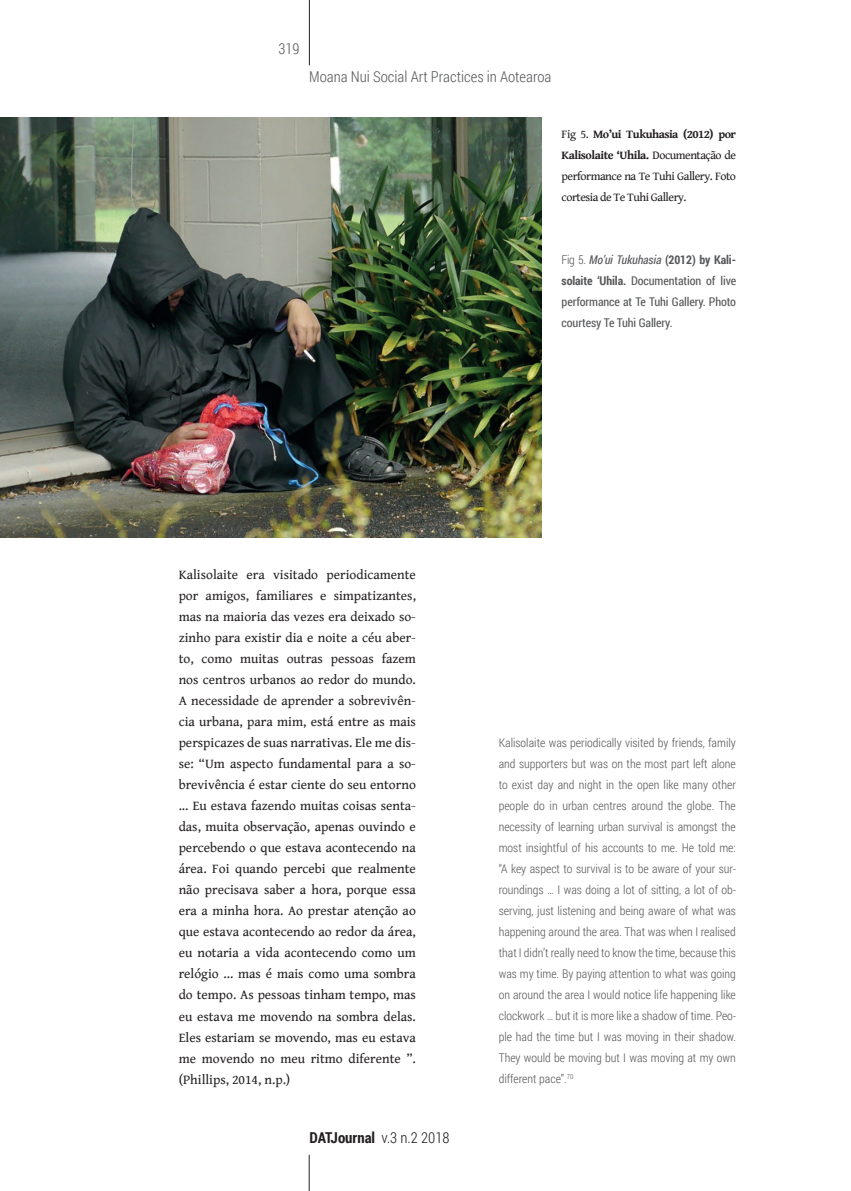
<style>
.page{position:relative;width:851px;height:1191px;background:#fff}
.page>*{position:absolute;margin:0;border:0;box-sizing:border-box;transform-origin:0 0}
.t1{font:300 15px "Roboto Condensed";color:#57585a}
.t2{font:700 15px "Roboto Condensed";color:#231f20}
.t3{font:13.5px/21px "Gentium Book Basic";color:#231f20;text-align:justify}
.t4{font:300 12px/21px "Roboto Condensed";color:#57585a;text-align:justify}
.t5{font:12px/21px "Roboto Condensed";letter-spacing:-.01em;color:#57585a;text-align:justify}
.t6{font:12px/21px "Gentium Book Basic";letter-spacing:-.04em;color:#231f20;text-align:justify}
.s1{font-weight:700}
.s2{font-weight:300}
.s3{font-style:italic}
</style>
<div class="page">
<hr style="left:309px;top:0;width:1px;height:65px;background:#231f20">
<hr style="left:309px;top:1154px;width:1px;height:37px;background:#231f20">
<img style="left:0;top:117px;width:541px;height:420px">
<p class="t1" style="left:278px;top:38px;width:23px">319</p>
<p class="t1" style="left:309px;top:66px;width:243px">Moana Nui Social Art Practices in Aotearoa</p>
<p class="t6" style="left:561px;top:123px;width:176px">Fig 5. <span class="s1">Mo’ui Tukuhasia (2012) por Kalisolaite ‘Uhila.</span> Documentação de performance na Te Tuhi Gallery. Foto cortesia de Te Tuhi Gallery.</p>
<p class="t5" style="left:561px;top:249px;width:176px"><span class="s2">Fig 5.</span> <span class="s3">Mo’ui Tukuhasia</span> <span class="s1">(2012) by Kali&shy;solaite ‘Uhila.</span> Documentation of live performance at Te Tuhi Gallery. Photo courtesy Te Tuhi Gallery.</p>
<p class="t3" style="left:179px;top:564px;width:239px">Kalisolaite era visitado periodicamente por amigos, familiares e simpatizantes, mas na maioria das vezes era deixado so&shy;zinho para existir dia e noite a céu aber&shy;to, como muitas outras pessoas fazem nos centros urbanos ao redor do mundo.<br>A necessidade de aprender a sobrevivên&shy;cia urbana, para mim, está entre as mais perspicazes de suas narrativas. Ele me dis&shy;se: “Um aspecto fundamental para a so&shy;brevivência é estar ciente do seu entorno ... Eu estava fazendo muitas coisas senta&shy;das, muita observação, apenas ouvindo e percebendo o que estava acontecendo na área. Foi quando percebi que realmente não precisava saber a hora, porque essa era a minha hora. Ao prestar atenção ao que estava acontecendo ao redor da área, eu notaria a vida acontecendo como um relógio ... mas é mais como uma sombra do tempo. As pessoas tinham tempo, mas eu estava me movendo na sombra delas.<br>Eles estariam se movendo, mas eu estava me movendo no meu ritmo diferente ”. (Phillips, 2014, n.p.)</p>
<p class="t2" style="left:309px;top:1127px;width:142px">DATJournal <span class="s2">v.3 n.2 2018</span></p>
<p class="t4" style="left:498px;top:732px;width:239px">Kalisolaite was periodically visited by friends, family and supporters but was on the most part left alone to exist day and night in the open like many other people do in urban centres around the globe. The necessity of learning urban survival is amongst the most insightful of his accounts to me. He told me: “A key aspect to survival is to be aware of your sur&shy;roundings … I was doing a lot of sitting, a lot of ob&shy;serving, just listening and being aware of what was happening around the area. That was when I realised that I didn’t really need to know the time, because this was my time. By paying attention to what was going on around the area I would notice life happening like clockwork … but it is more like a shadow of time. Peo&shy;ple had the time but I was moving in their shadow.<br>They would be moving but I was moving at my own different pace”.<sup>70</sup></p>
</div>
